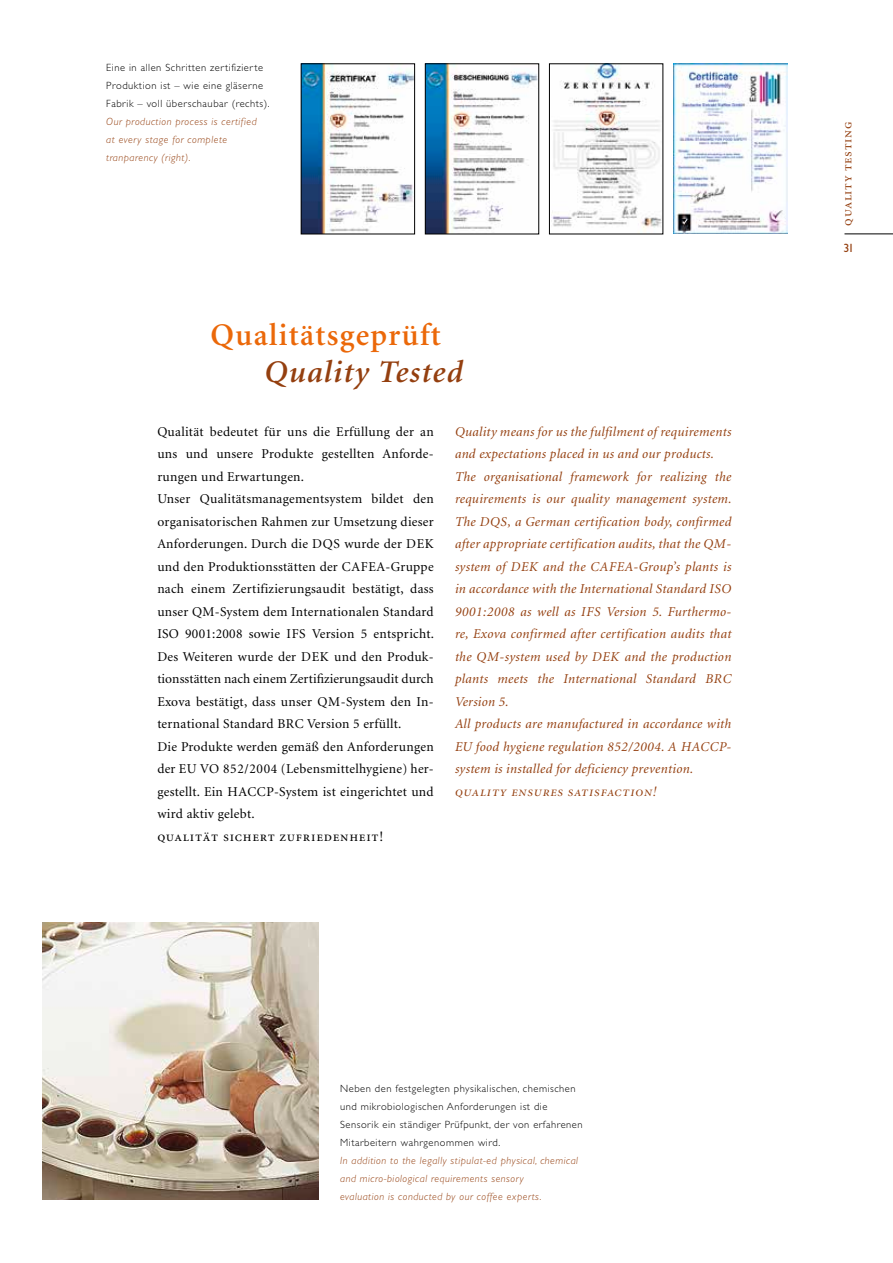
<style>
.page{position:relative;width:893px;height:1263px;background:#fff}
.page>*{position:absolute;margin:0;border:0;box-sizing:border-box;transform-origin:0 0}
.t1{font:600 31.5px "Minion";letter-spacing:.04em;color:#eb6809}
.t2{font:italic 600 31.5px "Minion";letter-spacing:.04em;color:#943f0f}
.t3{font:14.25px "Minion Regular SC";letter-spacing:.05em;color:#000}
.t4{font:14.25px "Minion Display Italic SC";letter-spacing:.05em;color:#943f0f}
.t5{font:13.5px/22.5px "Minion";letter-spacing:.02em;color:#000}
.t6{font:italic 13.5px/22.5px "Minion";letter-spacing:.02em;color:#943f0f}
.t7{font:13.5px "Minion Regular SC";letter-spacing:.05em;color:#943f0f}
.t8{font:12px "Gill Sans";color:#943f0f}
.t9{font:300 10.5px/18px "Gill Sans";letter-spacing:.05em;color:#000}
.t10{font:italic 300 10.5px/18px "Gill Sans";letter-spacing:.05em;color:#943f0f}
</style>
<div class="page">
<hr style="left:844px;top:234px;width:49px;height:1px;background:#000">
<img style="left:43px;top:923px;width:276px;height:276px">
<img style="left:303px;top:66px;width:110px;height:166px">
<div style="left:301px;top:64px;width:114px;height:170px;border:1px solid #000"></div>
<img style="left:552px;top:66px;width:109px;height:166px">
<div style="left:549px;top:64px;width:114px;height:170px;border:1px solid #000"></div>
<img style="left:427px;top:66px;width:110px;height:166px">
<div style="left:425px;top:64px;width:114px;height:170px;border:1px solid #000"></div>
<img style="left:673px;top:64px;width:114px;height:170px">
<p class="t9" style="left:106px;top:59px;width:165px">Eine in allen Schritten zertifizierte<br>Produktion ist – wie eine gläserne<br>Fabrik – voll überschaubar (rechts).</p>
<p class="t10" style="left:106px;top:113px;width:152px">Our production process is certified at every stage for complete tranparency (right).</p>
<h1 class="t1" style="left:210px;top:319px;width:232px">Qualitätsgeprüft</h1>
<h1 class="t2" style="left:264px;top:356px;width:200px">Quality Tested</h1>
<p class="t5" style="left:157px;top:421px;width:278px">Qualität bedeutet für uns die Erfüllung der an uns und unsere Produkte gestellten Anforde&shy;rungen und Erwartungen.<br>Unser Qualitätsmanagementsystem bildet den organisatorischen Rahmen zur Umsetzung dieser Anforderungen. Durch die DQS wurde der DEK und den Produktionsstätten der CAFEA-Gruppe nach einem Zertifizierungsaudit bestätigt, dass unser QM-System dem Internationalen Standard ISO 9001:2008 sowie IFS Version 5 entspricht.<br>Des Weiteren wurde der DEK und den Produk&shy;tionsstätten nach einem Zertifizierungsaudit durch Exova bestätigt, dass unser QM-System den In&shy;ternational Standard BRC Version 5 erfüllt.<br>Die Produkte werden gemäß den Anforderungen der EU VO 852/2004 (Lebensmittelhygiene) her&shy;gestellt. Ein HACCP-System ist eingerichtet und wird aktiv gelebt.</p>
<p class="t3" style="left:157px;top:829px;width:227px">qualität sichert zufriedenheit!</p>
<p class="t6" style="left:455px;top:421px;width:278px">Quality means for us the fulfilment of requirements and expectations placed in us and our products.<br>The organisational framework for realizing the requirements is our quality management system.<br>The DQS, a German certification body, confirmed after appropriate certification audits, that the QM&shy;system of DEK and the CAFEA-Group’s plants is in accordance with the International Standard ISO 9001:2008 as well as IFS Version 5. Furthermo&shy;re, Exova confirmed after certification audits that the QM-system used by DEK and the production plants meets the International Standard BRC Version 5.<br>All products are manufactured in accordance with EU food hygiene regulation 852/2004. A HACCP&shy;system is installed for deficiency prevention.</p>
<p class="t4" style="left:455px;top:784px;width:203px">quality ensures satisfaction!</p>
<p class="t9" style="left:340px;top:1079px;width:244px">Neben den festgelegten physikalischen, chemischen und mikrobiologischen Anforderungen ist die Sensorik ein ständiger Prüfpunkt, der von erfahrenen Mitarbeitern wahrgenommen wird.</p>
<p class="t10" style="left:340px;top:1151px;width:239px">In addition to the legally stipulat-ed physical, chemical and micro-biological requirements sensory<br>evaluation is conducted by our coffee experts.</p>
<p class="t7" style="left:840px;top:226px;width:105px;rotate:-90deg">quality testing</p>
<p class="t8" style="left:843px;top:241px;width:12px">31</p>
</div>
